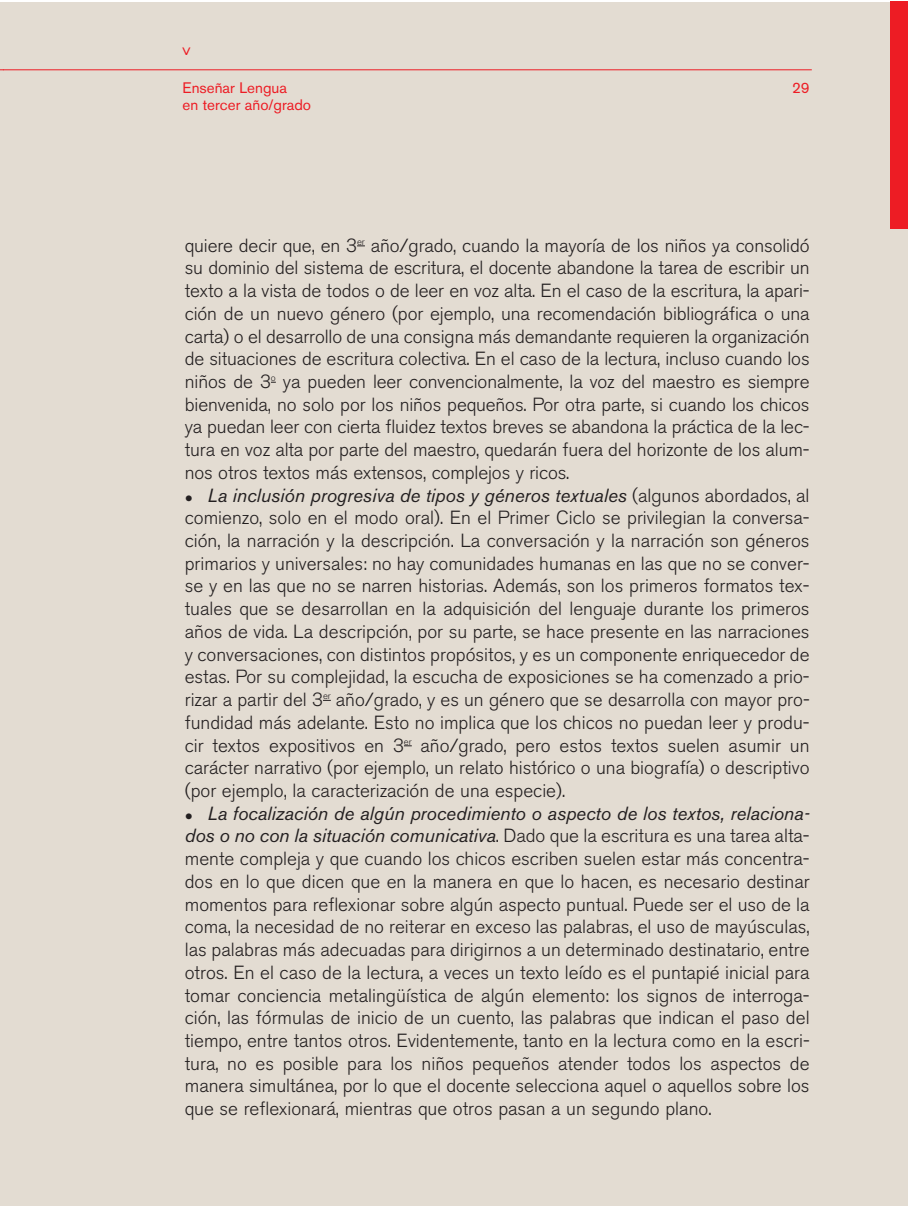
<style>
.page{position:relative;width:908px;height:1206px;background:#fff}
.page>*{position:absolute;margin:0;border:0;box-sizing:border-box;transform-origin:0 0}
.t1{font:300 18.9px/22.8px "Akzidenz Grotesk BE";color:#231f20;text-align:justify}
.t2{font:15.05px/17px "Akzidenz Grotesk BE";color:#ed1c24}
.t3{font:500 11.38px "Akzidenz Grotesk BE";color:#ed1c24}
.s1{font-size:24.5px}
.s2{font-weight:400;font-style:italic}
</style>
<div class="page">
<div style="left:0;top:1px;width:908px;height:1205px;background:#e3dcd2"></div>
<p class="t3" style="left:183px;top:55px;width:9px;rotate:-90deg">&lt;</p>
<p class="t2" style="left:183px;top:81px;width:130px">Enseñar Lengua<br>en tercer año/grado</p>
<p class="t2" style="left:792px;top:80px;width:19px">29</p>
<p class="t1" style="left:185px;top:236px;width:626px">quiere decir que, en 3<sup>er</sup> año/grado, cuando la mayoría de los niños ya consolidó su dominio del sistema de escritura, el docente abandone la tarea de escribir un texto a la vista de todos o de leer en voz alta. En el caso de la escritura, la apari&shy;ción de un nuevo género (por ejemplo, una recomendación bibliográfica o una carta) o el desarrollo de una consigna más demandante requieren la organización de situaciones de escritura colectiva. En el caso de la lectura, incluso cuando los niños de 3<sup>o</sup> ya pueden leer convencionalmente, la voz del maestro es siempre bienvenida, no solo por los niños pequeños. Por otra parte, si cuando los chicos ya puedan leer con cierta fluidez textos breves se abandona la práctica de la lec&shy;tura en voz alta por parte del maestro, quedarán fuera del horizonte de los alum&shy;nos otros textos más extensos, complejos y ricos.</p>
<p class="t1" style="left:185px;top:486px;width:626px"><span class="s1">•</span> <span class="s2">La inclusión progresiva de tipos y géneros textuales</span> (algunos abordados, al comienzo, solo en el modo oral). En el Primer Ciclo se privilegian la conversa&shy;ción, la narración y la descripción. La conversación y la narración son géneros primarios y universales: no hay comunidades humanas en las que no se conver&shy;se y en las que no se narren historias. Además, son los primeros formatos tex&shy;tuales que se desarrollan en la adquisición del lenguaje durante los primeros años de vida. La descripción, por su parte, se hace presente en las narraciones y conversaciones, con distintos propósitos, y es un componente enriquecedor de estas. Por su complejidad, la escucha de exposiciones se ha comenzado a prio&shy;rizar a partir del 3<sup>er</sup> año/grado, y es un género que se desarrolla con mayor pro&shy;fundidad más adelante. Esto no implica que los chicos no puedan leer y produ&shy;cir textos expositivos en 3<sup>er</sup> año/grado, pero estos textos suelen asumir un carácter narrativo (por ejemplo, un relato histórico o una biografía) o descriptivo (por ejemplo, la caracterización de una especie).</p>
<p class="t1" style="left:185px;top:804px;width:626px"><span class="s1">•</span> <span class="s2">La focalización de algún procedimiento o aspecto de los textos, relaciona&shy;dos o no con la situación comunicativa</span>. Dado que la escritura es una tarea alta&shy;mente compleja y que cuando los chicos escriben suelen estar más concentra&shy;dos en lo que dicen que en la manera en que lo hacen, es necesario destinar momentos para reflexionar sobre algún aspecto puntual. Puede ser el uso de la coma, la necesidad de no reiterar en exceso las palabras, el uso de mayúsculas, las palabras más adecuadas para dirigirnos a un determinado destinatario, entre otros. En el caso de la lectura, a veces un texto leído es el puntapié inicial para tomar conciencia metalingüística de algún elemento: los signos de interroga&shy;ción, las fórmulas de inicio de un cuento, las palabras que indican el paso del tiempo, entre tantos otros. Evidentemente, tanto en la lectura como en la escri&shy;tura, no es posible para los niños pequeños atender todos los aspectos de manera simultánea, por lo que el docente selecciona aquel o aquellos sobre los que se reflexionará, mientras que otros pasan a un segundo plano.</p>
</div>
